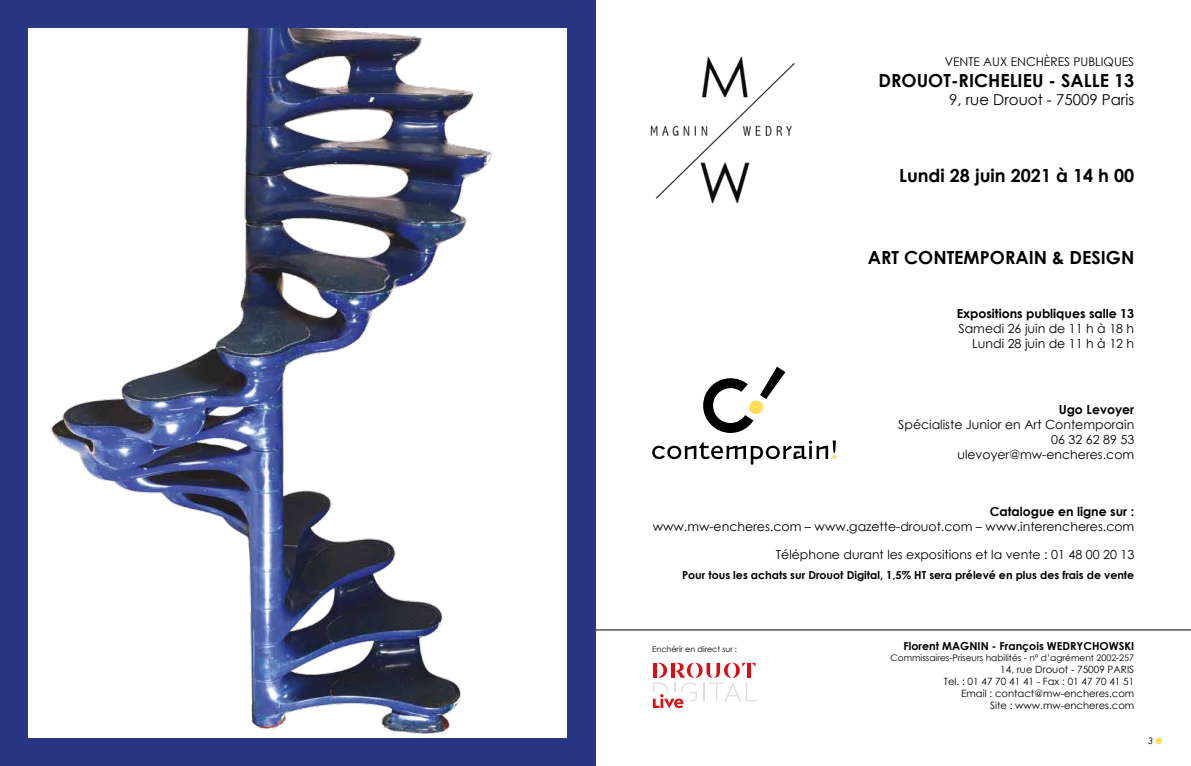
<style>
.page{position:relative;width:1191px;height:766px;background:#fff}
.page>*{position:absolute;margin:0;border:0;box-sizing:border-box;transform-origin:0 0}
.t1{font:700 18px "Century Gothic";color:#000}
.t2{font:15px "Century Gothic";color:#000}
.t3{font:12.5px/15px "Century Gothic";color:#000;text-align:right}
.t4{font:700 12.5px "Century Gothic";color:#000}
.t5{font:12px "Century Gothic";color:#000}
.t6{font:700 11px "Century Gothic";color:#000}
.t7{font:10px/12px "Century Gothic";color:#000;text-align:right}
.t8{font:9px "Century Gothic";color:#000}
.t9{font:italic 9px "Century Gothic";color:#000}
.t10{font:8px "Century Gothic";color:#000}
.s1{color:#ffdd57}
</style>
<div class="page">
<svg style="left:653px;top:662px;width:104px;height:46px"></svg>
<hr style="left:595px;top:629px;width:596px;height:1px;background:#000">
<svg style="left:703px;top:366px;width:82px;height:67px"></svg>
<div style="left:749px;top:400px;width:14px;height:14px;background:#ffdd57;border-radius:50%"></div>
<svg style="left:652px;top:440px;width:184px;height:24px"></svg>
<img style="left:650px;top:56px;width:145px;height:148px">
<div style="left:0;top:0;width:595px;height:765px;background:#283583"></div>
<img style="left:28px;top:28px;width:539px;height:709px">
<p class="t5" style="left:944px;top:53px;width:191px">VENTE AUX ENCHÈRES PUBLIQUES</p>
<h1 class="t1" style="left:878px;top:67px;width:257px">DROUOT-RICHELIEU - SALLE 13</h1>
<p class="t2" style="left:949px;top:89px;width:187px">9, rue Drouot - 75009 Paris</p>
<h1 class="t1" style="left:899px;top:162px;width:237px">Lundi 28 juin 2021 à 14 h 00</h1>
<h1 class="t1" style="left:868px;top:244px;width:268px">ART CONTEMPORAIN &amp; DESIGN</h1>
<p class="t4" style="left:956px;top:304px;width:179px">Expositions publiques salle 13</p>
<p class="t3" style="left:958px;top:320px;width:177px">Samedi 26 juin de 11 h à 18 h<br>Lundi 28 juin de 11 h à 12 h</p>
<p class="t4" style="left:1058px;top:400px;width:77px">Ugo Levoyer</p>
<p class="t3" style="left:898px;top:416px;width:237px">Spécialiste Junior en Art Contemporain<br>06 32 62 89 53 ulevoyer@mw-encheres.com</p>
<p class="t4" style="left:989px;top:501px;width:146px">Catalogue en ligne sur :</p>
<p class="t3" style="left:652px;top:518px;width:483px">www.mw-encheres.com – www.gazette-drouot.com – www.interencheres.com</p>
<p class="t3" style="left:776px;top:547px;width:360px">Téléphone durant les expositions et la vente : 01 48 00 20 13</p>
<p class="t6" style="left:682px;top:566px;width:454px">Pour tous les achats sur Drouot Digital, 1,5% HT sera prélevé en plus des frais de vente</p>
<p class="t10" style="left:652px;top:643px;width:86px">Enchérir en direct sur :</p>
<p class="t6" style="left:903px;top:637px;width:232px">Florent MAGNIN - François WEDRYCHOWSKI</p>
<p class="t8" style="left:890px;top:651px;width:245px">Commissaires-Priseurs habilités - n° d’agrément 2002-257</p>
<p class="t7" style="left:943px;top:662px;width:192px">14, rue Drouot - 75009 PARIS<br>Tel. : 01 47 70 41 41 - Fax : 01 47 70 41 51<br>Email : contact@mw-encheres.com<br>Site : www.mw-encheres.com</p>
<p class="t9" style="left:1148px;top:734px;width:16px">3 <span class="s1">●</span></p>
</div>
